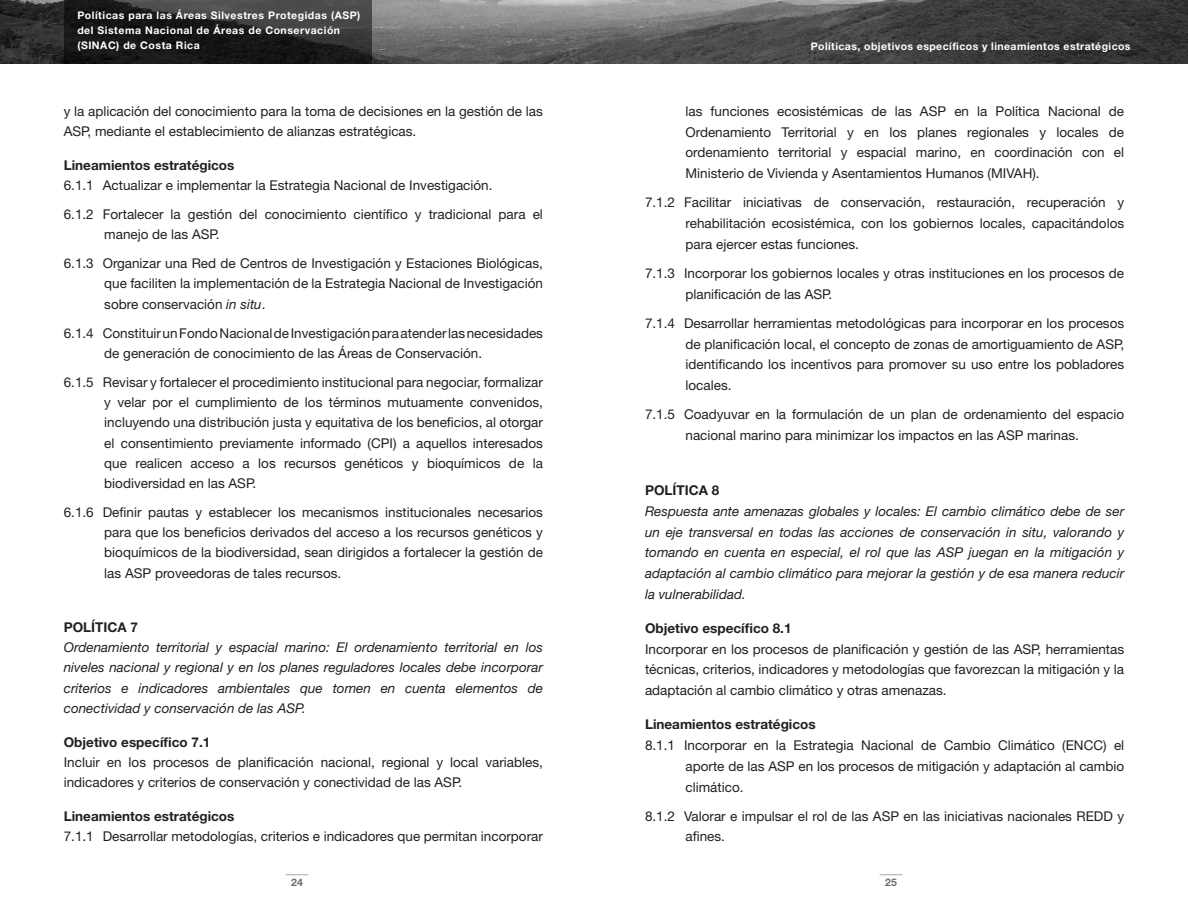
<style>
.page{position:relative;width:1188px;height:918px;background:#fff}
.page>*{position:absolute;margin:0;border:0;box-sizing:border-box;transform-origin:0 0}
.cuerpo_de_texto{font:13.5px/20.7px "Helvetica Neue LT Std";color:#231f20;text-align:justify}
.cuerpo_de_texto-2{font:italic 13.5px/20.7px "Helvetica Neue LT Std";color:#231f20;text-align:justify}
.subtitulo_tabulado{font:700 13.5px "Helvetica Neue LT Std";color:#231f20}
.cuerpo_de_texto-3{font:700 13.5px "Helvetica Neue LT Std";color:#231f20}
.t1{font:700 10.5px/15px "Helvetica Neue LT Std";letter-spacing:.05em;color:#fff}
.t2{font:700 10.5px "Helvetica Neue LT Std";color:#6c6d70}
.s1{font-style:italic}
</style>
<div class="page">
<img style="left:0;top:0;width:1188px;height:64px">
<svg style="left:286px;top:874px;width:22px;height:1px"></svg>
<svg style="left:880px;top:874px;width:22px;height:1px"></svg>
<svg style="left:64px;top:0;width:308px;height:64px;background:#262727"></svg>
<p class="t1" style="left:77px;top:8px;width:285px">Políticas para las Áreas Silvestres Protegidas (ASP) del Sistema Nacional de Áreas de Conservación (SINAC) de Costa Rica</p>
<p class="cuerpo_de_texto" style="left:64px;top:101px;width:481px;line-height:20.2px">y la aplicación del conocimiento para la toma de decisiones en la gestión de las<br>ASP, mediante el establecimiento de alianzas estratégicas.</p>
<p class="subtitulo_tabulado" style="left:64px;top:157px;width:172px">Lineamientos estratégicos</p>
<p class="cuerpo_de_texto" style="left:64px;top:175px;width:430px">6.1.1 Actualizar e implementar la Estrategia Nacional de Investigación.</p>
<p class="cuerpo_de_texto" style="left:104px;top:204px;width:440px;line-height:20.2px;text-indent:-40px">6.1.2 Fortalecer la gestión del conocimiento científico y tradicional para el manejo de las ASP.</p>
<p class="cuerpo_de_texto" style="left:104px;top:253px;width:440px;line-height:20.2px;text-indent:-40px">6.1.3 Organizar una Red de Centros de Investigación y Estaciones Biológicas, que faciliten la implementación de la Estrategia Nacional de Investigación sobre conservación <span class="s1">in situ</span>.</p>
<p class="cuerpo_de_texto" style="left:104px;top:322px;width:440px;line-height:20.2px;text-indent:-40px">6.1.4 Constituir un Fondo Nacional de Investigación para atender las necesidades de generación de conocimiento de las Áreas de Conservación.</p>
<p class="cuerpo_de_texto" style="left:104px;top:372px;width:440px;line-height:20.2px;text-indent:-40px">6.1.5 Revisar y fortalecer el procedimiento institucional para negociar, formalizar y velar por el cumplimiento de los términos mutuamente convenidos, incluyendo una distribución justa y equitativa de los beneficios, al otorgar el consentimiento previamente informado (CPI) a aquellos interesados que realicen acceso a los recursos genéticos y bioquímicos de la biodiversidad en las ASP.</p>
<p class="cuerpo_de_texto" style="left:104px;top:502px;width:440px;line-height:20.2px;text-indent:-40px">6.1.6 Definir pautas y establecer los mecanismos institucionales necesarios para que los beneficios derivados del acceso a los recursos genéticos y bioquímicos de la biodiversidad, sean dirigidos a fortalecer la gestión de las ASP proveedoras de tales recursos.</p>
<p class="cuerpo_de_texto-3" style="left:64px;top:619px;width:76px">POLÍTICA 7</p>
<p class="cuerpo_de_texto-2" style="left:64px;top:637px;width:481px;line-height:20.2px">Ordenamiento territorial y espacial marino: El ordenamiento territorial en los niveles nacional y regional y en los planes reguladores locales debe incorporar criterios e indicadores ambientales que tomen en cuenta elementos de conectividad y conservación de las ASP.</p>
<p class="cuerpo_de_texto-3" style="left:64px;top:734px;width:148px">Objetivo específico 7.1</p>
<p class="cuerpo_de_texto" style="left:64px;top:752px;width:481px;line-height:20.2px">Incluir en los procesos de planificación nacional, regional y local variables, indicadores y criterios de conservación y conectividad de las ASP.</p>
<p class="subtitulo_tabulado" style="left:64px;top:808px;width:172px">Lineamientos estratégicos</p>
<p class="cuerpo_de_texto" style="left:64px;top:826px;width:481px">7.1.1 Desarrollar metodologías, criterios e indicadores que permitan incorporar</p>
<p class="t1" style="left:811px;top:38px;width:321px">Políticas, objetivos específicos y lineamientos estratégicos</p>
<p class="cuerpo_de_texto" style="left:686px;top:101px;width:440px">las funciones ecosistémicas de las ASP en la Política Nacional de Ordenamiento Territorial y en los planes regionales y locales de ordenamiento territorial y espacial marino, en coordinación con el Ministerio de Vivienda y Asentamientos Humanos (MIVAH).</p>
<p class="cuerpo_de_texto" style="left:686px;top:192px;width:440px;text-indent:-40px">7.1.2 Facilitar iniciativas de conservación, restauración, recuperación y rehabilitación ecosistémica, con los gobiernos locales, capacitándolos para ejercer estas funciones.</p>
<p class="cuerpo_de_texto" style="left:686px;top:263px;width:440px;text-indent:-40px">7.1.3 Incorporar los gobiernos locales y otras instituciones en los procesos de planificación de las ASP.</p>
<p class="cuerpo_de_texto" style="left:686px;top:313px;width:440px;text-indent:-40px">7.1.4 Desarrollar herramientas metodológicas para incorporar en los procesos de planificación local, el concepto de zonas de amortiguamiento de ASP, identificando los incentivos para promover su uso entre los pobladores locales.</p>
<p class="cuerpo_de_texto" style="left:645px;top:404px;width:481px;text-align:center">7.1.5 Coadyuvar en la formulación de un plan de ordenamiento del espacio nacional marino para minimizar los impactos en las ASP marinas.</p>
<p class="cuerpo_de_texto-3" style="left:645px;top:482px;width:76px">POLÍTICA 8</p>
<p class="cuerpo_de_texto-2" style="left:645px;top:500px;width:481px">Respuesta ante amenazas globales y locales: El cambio climático debe de ser un eje transversal en todas las acciones de conservación in situ, valorando y tomando en cuenta en especial, el rol que las ASP juegan en la mitigación y adaptación al cambio climático para mejorar la gestión y de esa manera reducir la vulnerabilidad.</p>
<p class="cuerpo_de_texto-3" style="left:645px;top:620px;width:148px">Objetivo específico 8.1</p>
<p class="cuerpo_de_texto" style="left:645px;top:638px;width:481px">Incorporar en los procesos de planificación y gestión de las ASP, herramientas técnicas, criterios, indicadores y metodologías que favorezcan la mitigación y la adaptación al cambio climático y otras amenazas.</p>
<p class="subtitulo_tabulado" style="left:645px;top:716px;width:172px">Lineamientos estratégicos</p>
<p class="cuerpo_de_texto" style="left:686px;top:735px;width:440px;text-indent:-40px">8.1.1 Incorporar en la Estrategia Nacional de Cambio Climático (ENCC) el aporte de las ASP en los procesos de mitigación y adaptación al cambio climático.</p>
<p class="cuerpo_de_texto" style="left:686px;top:805px;width:440px;text-indent:-40px">8.1.2 Valorar e impulsar el rol de las ASP en las iniciativas nacionales REDD y afines.</p>
<p class="t2" style="left:291px;top:876px;width:13px">24</p>
<p class="t2" style="left:885px;top:876px;width:13px">25</p>
</div>
